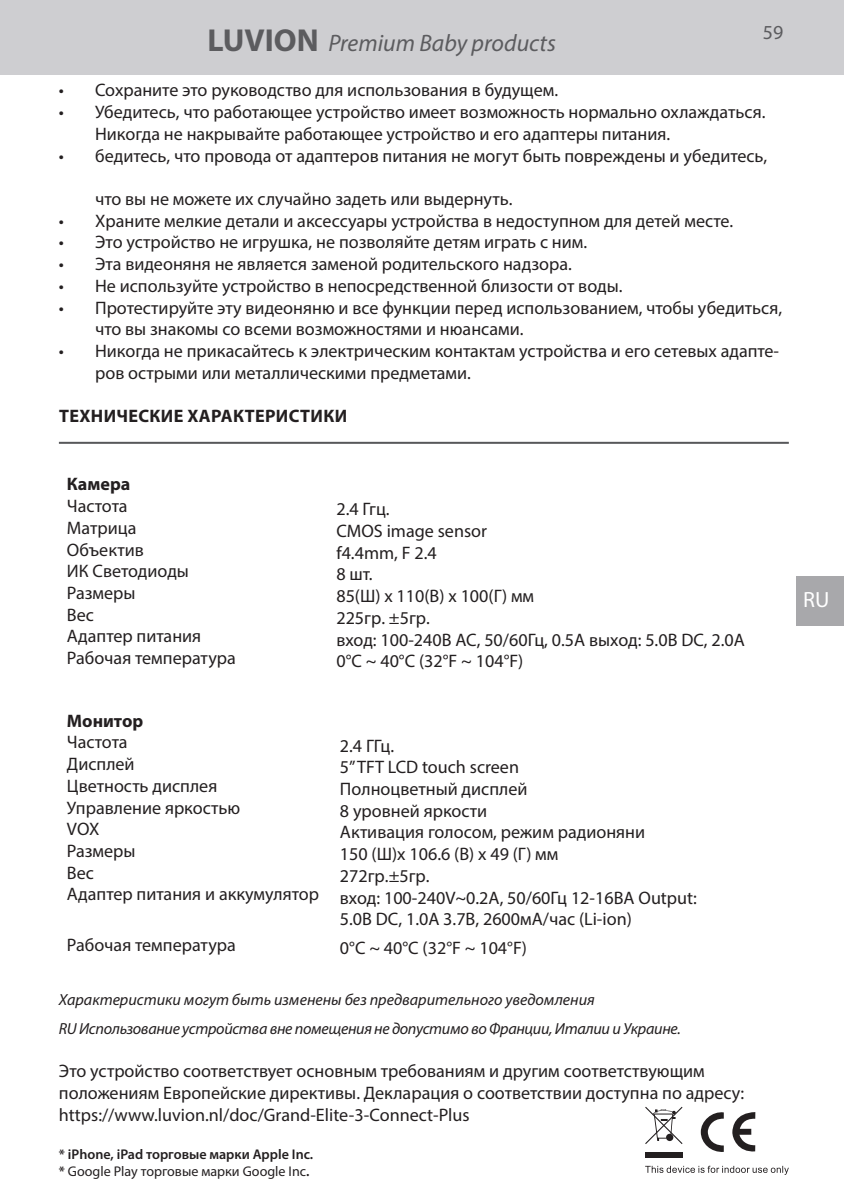
<style>
.page{position:relative;width:844px;height:1191px;background:#fff}
.page>*{position:absolute;margin:0;border:0;box-sizing:border-box;transform-origin:0 0}
.t1{font:italic 23.8px "Myriad Pro";color:#5c5c5f}
.t2{font:22.05px "Myriad Pro";color:#fff}
.t3{font:19.95px "Myriad Pro";color:#5c5c5f}
.t4{font:18.2px/21.7px "Myriad Pro";color:#231f20}
.t5{font:700 18.2px "Myriad Pro";letter-spacing:.02em;color:#231f20}
.t6{font:700 18.2px "Myriad Pro";color:#231f20}
.t7{font:italic 16.1px/29.1px "Myriad Pro";letter-spacing:-.015em;color:#231f20}
.t8{font:600 14px/16.8px "Myriad Pro";color:#231f20}
.s1{font-weight:700;font-style:normal;font-size:31.85px}
.s2{font-weight:400}
</style>
<div class="page">
<div style="left:0;top:0;width:843px;height:74px;background:#ceced1"></div>
<hr style="left:59px;top:442px;width:729px;height:2px;background:#57585a">
<div style="left:796px;top:576px;width:47px;height:50px;background:#a8a8ab"></div>
<svg style="left:700px;top:1112px;width:23px;height:40px"></svg>
<svg style="left:732px;top:1112px;width:23px;height:40px"></svg>
<svg style="left:645px;top:1106px;width:37px;height:38px"></svg>
<div style="left:645px;top:1151px;width:37px;height:6px;background:#231f20"></div>
<svg style="left:645px;top:1165px;width:143px;height:9px"></svg>
<p class="t3" style="left:762px;top:20px;width:22px">59</p>
<h1 class="t1" style="left:207px;top:28px;width:350px"><span class="s1">LUVION</span> Premium Baby products</h1>
<p class="t4" style="left:59px;top:79px;width:500px">• Сохраните это руководство для использования в будущем.</p>
<p class="t4" style="left:95px;top:101px;width:671px;text-indent:-36px">• Убедитесь, что работающее устройство имеет возможность нормально охлаждаться.<br>Никогда не накрывайте работающее устройство и его адаптеры питания.</p>
<p class="t4" style="left:59px;top:144px;width:709px">• бедитесь, что провода от адаптеров питания не могут быть повреждены и убедитесь,</p>
<p class="t4" style="left:95px;top:188px;width:419px">что вы не можете их случайно задеть или выдернуть.</p>
<p class="t4" style="left:59px;top:209px;width:675px">• Храните мелкие детали и аксессуары устройства в недоступном для детей месте.</p>
<p class="t4" style="left:59px;top:231px;width:529px">• Это устройство не игрушка, не позволяйте детям играть с ним.</p>
<p class="t4" style="left:59px;top:253px;width:514px">• Эта видеоняня не является заменой родительского надзора.</p>
<p class="t4" style="left:59px;top:274px;width:565px">• Не используйте устройство в непосредственной близости от воды.</p>
<p class="t4" style="left:95px;top:296px;width:688px;text-indent:-36px">• Протестируйте эту видеоняню и все функции перед использованием, чтобы убедиться, что вы знакомы со всеми возможностями и нюансами.</p>
<p class="t4" style="left:95px;top:340px;width:685px;text-indent:-36px">• Никогда не прикасайтесь к электрическим контактам устройства и его сетевых адапте&shy;ров острыми или металлическими предметами.</p>
<p class="t5" style="left:59px;top:404px;width:289px">ТЕХНИЧЕСКИЕ ХАРАКТЕРИСТИКИ</p>
<p class="t5" style="left:67px;top:472px;width:65px">Камера</p>
<p class="t4" style="left:67px;top:495px;width:170px">Частота<br>Матрица<br>Объектив<br>ИК Светодиоды<br>Размеры<br>Вес<br>Адаптер питания<br>Рабочая температура</p>
<p class="t4" style="left:336px;top:498px;width:410px">2.4 Ггц.<br>CMOS image sensor<br>f4.4mm, F 2.4<br>8 шт.<br>85(Ш) x 110(В) x 100(Г) мм<br>225гр. ±5гр.<br>вход: 100-240В AC, 50/60Гц, 0.5A выход: 5.0В DC, 2.0A<br>0°C ~ 40°C (32°F ~ 104°F)</p>
<p class="t6" style="left:67px;top:708px;width:78px">Монитор</p>
<p class="t4" style="left:67px;top:731px;width:253px">Частота<br>Дисплей<br>Цветность дисплея<br>Управление яркостью<br>VOX<br>Размеры<br>Вес<br>Адаптер питания и аккумулятор</p>
<p class="t4" style="left:67px;top:934px;width:170px">Рабочая температура</p>
<p class="t4" style="left:340px;top:734px;width:358px">2.4 ГГц.<br>5” TFT LCD touch screen<br>Полноцветный дисплей<br>8 уровней яркости<br>Активация голосом, режим радионяни<br>150 (Ш)x 106.6 (В) x 49 (Г) мм<br>272гр.±5гр.<br>вход: 100-240V~0.2A, 50/60Гц 12-16ВА Output:<br>5.0В DC, 1.0A 3.7В, 2600мА/час (Li-ion)</p>
<p class="t4" style="left:340px;top:937px;width:188px">0°C ~ 40°C (32°F ~ 104°F)</p>
<p class="t7" style="left:59px;top:984px;width:623px">Характеристики могут быть изменены без предварительного уведомления<br>RU Использование устройства вне помещения не допустимо во Франции, Италии и Украине.</p>
<p class="t4" style="left:59px;top:1060px;width:686px">Это устройство соответствует основным требованиям и другим соответствующим положениям Европейские директивы. Декларация о соответствии доступна по адресу: https://www.luvion.nl/doc/Grand-Elite-3-Connect-Plus</p>
<p class="t8" style="left:59px;top:1145px;width:256px">* iPhone, iPad торговые марки Apple Inc. * <span class="s2">Google Play торговые марки Google Inc</span>.</p>
<p class="t2" style="left:803px;top:585px;width:28px">RU</p>
</div>
